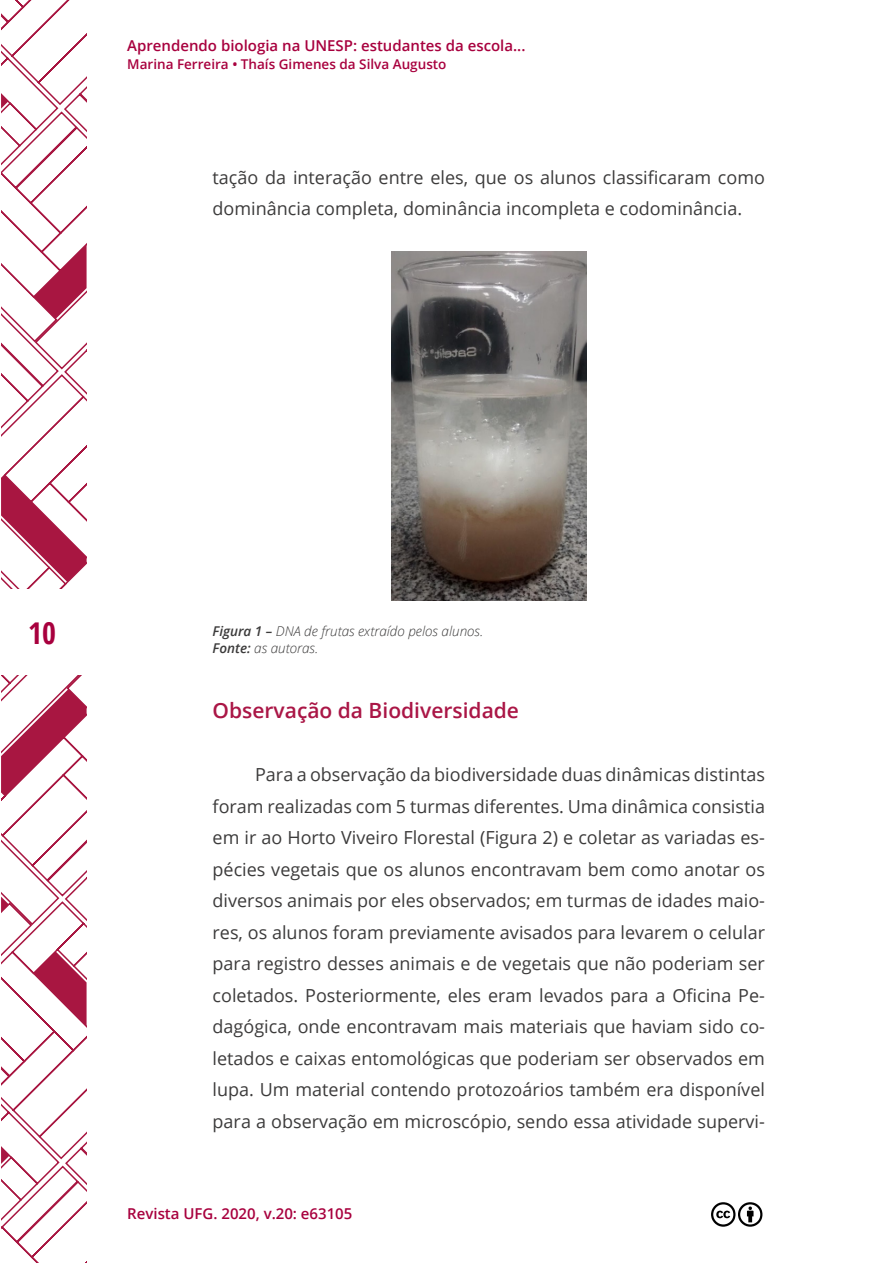
<style>
.page{position:relative;width:893px;height:1263px;background:#fff}
.page>*{position:absolute;margin:0;border:0;box-sizing:border-box;transform-origin:0 0}
.t1{font:700 30px "Open Sans Condensed";color:#a8003e}
.t2{font:600 21px "Open Sans";color:#aa1646}
.t3{font:18px/31.5px "Open Sans";color:#3c3b3b}
.t4{font:600 15px "Open Sans";color:#a8003e}
.t5{font:italic 300 13.5px/16.2px "Open Sans";color:#3c3b3b}
.t6{font:600 13.5px "Open Sans";color:#a8003e}
.s1{font-weight:600}
</style>
<div class="page">
<svg style="left:1px;top:1px;width:86px;height:1262px"></svg>
<div style="left:0;top:590px;width:91px;height:85px;background:#fff"></div>
<svg style="left:711px;top:1202px;width:52px;height:25px"></svg>
<img style="left:391px;top:252px;width:195px;height:348px">
<p class="t4" style="left:127px;top:35px;width:400px">Aprendendo biologia na UNESP: estudantes da escola...</p>
<p class="t6" style="left:127px;top:55px;width:321px">Marina Ferreira • Thaís Gimenes da Silva Augusto</p>
<p class="t3" style="left:213px;top:161px;width:554px">tação da interação entre eles, que os alunos classificaram como dominância completa, dominância incompleta e codominância.</p>
<h1 class="t1" style="left:28px;top:612px;width:29px">10</h1>
<p class="t5" style="left:213px;top:623px;width:272px"><span class="s1">Figura 1 –</span> DNA de frutas extraído pelos alunos.<br><span class="s1">Fonte:</span> as autoras.</p>
<p class="t2" style="left:213px;top:696px;width:308px">Observação da Biodiversidade</p>
<p class="t3" style="left:213px;top:758px;width:554px;text-align:justify;text-indent:43px">Para a observação da biodiversidade duas dinâmicas distintas foram realizadas com 5 turmas diferentes. Uma dinâmica consistia em ir ao Horto Viveiro Florestal (Figura 2) e coletar as variadas es&shy;pécies vegetais que os alunos encontravam bem como anotar os diversos animais por eles observados; em turmas de idades maio&shy;res, os alunos foram previamente avisados para levarem o celular para registro desses animais e de vegetais que não poderiam ser coletados. Posteriormente, eles eram levados para a Oficina Pe&shy;dagógica, onde encontravam mais materiais que haviam sido co&shy;letados e caixas entomológicas que poderiam ser observados em lupa. Um material contendo protozoários também era disponível para a observação em microscópio, sendo essa atividade supervi-</p>
<p class="t4" style="left:127px;top:1203px;width:227px">Revista UFG. 2020, v.20: e63105</p>
</div>
